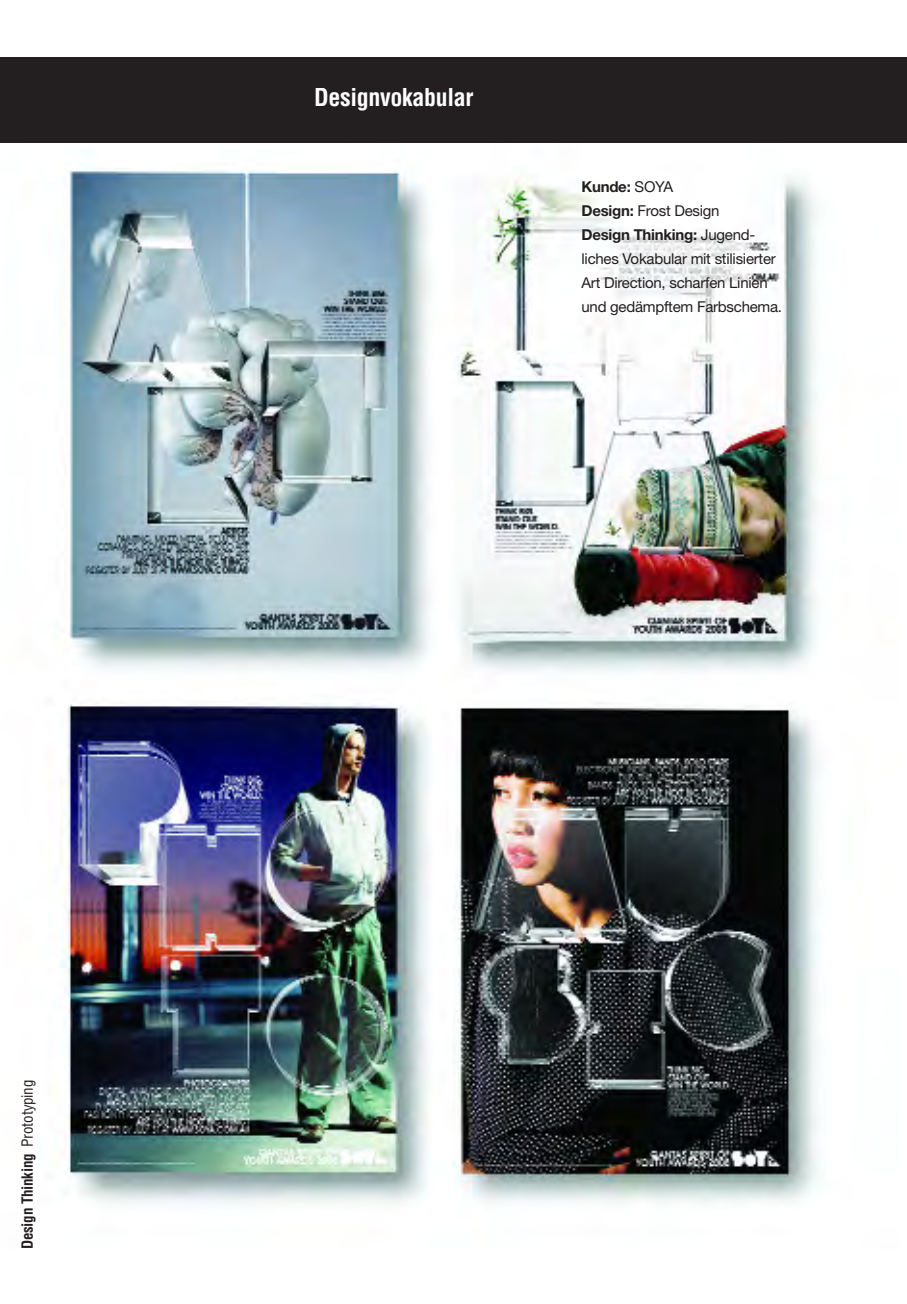
<style>
.page{position:relative;width:907px;height:1304px;background:#fff}
.page>*{position:absolute;margin:0;border:0;box-sizing:border-box;transform-origin:0 0}
.t1{font:700 condensed 24px "Helvetica";letter-spacing:-.015em;color:#fff}
.t2{font:15px/24px "Helvetica Neue";letter-spacing:-.015em;color:#231f20}
.t3{font:700 condensed 15px "Helvetica";letter-spacing:-.015em;color:#231f20}
.s1{font-weight:700}
.s2{font-weight:400}
</style>
<div class="page">
<img style="left:0;top:57px;width:906px;height:1148px">
<p class="t1" style="left:314px;top:84px;width:160px">Designvokabular</p>
<p class="t2" style="left:581px;top:176px;width:202px"><span class="s1">Kunde:</span> SOYA<br><span class="s1">Design:</span> Frost Design<br><span class="s1">Design Thinking:</span> Jugend&shy;liches Vokabular mit stilisierter<br>Art Direction, scharfen Linien und gedämpftem Farbschema.</p>
<p class="t3" style="left:19px;top:1248px;width:171px;rotate:-90deg">Design Thinking <span class="s2">Prototyping</span></p>
</div>
